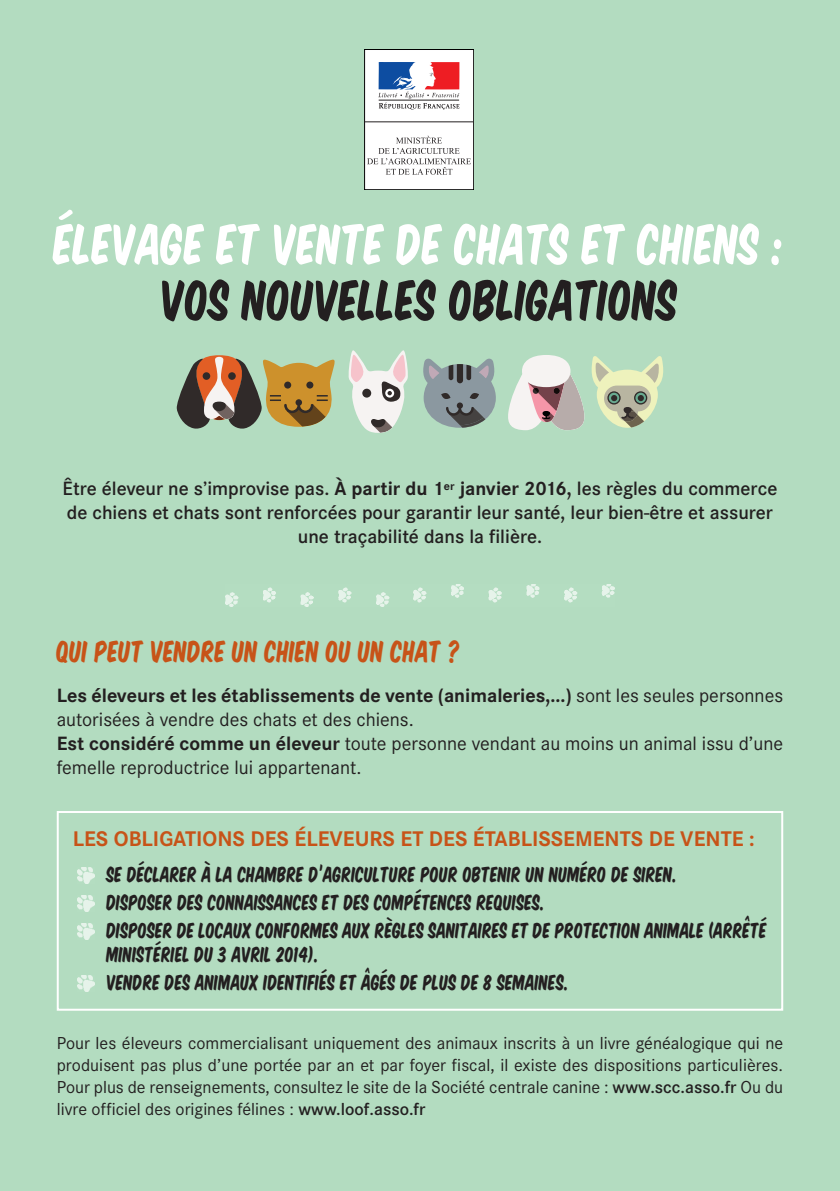
<style>
.page{position:relative;width:840px;height:1191px;background:#fff}
.page>*{position:absolute;margin:0;border:0;box-sizing:border-box;transform-origin:0 0}
.t1{font:52px "Komika Title";color:#fff}
.t2{font:52px "Komika Title";color:#231f20}
.t3{font:28px "Komika Title";color:#c75318}
.t4{font:700 22px "Corporate S";color:#c75318}
.t5{font:20px/28px "Komika Title";color:#231f20}
.t6{font:20px/24px "Corporate S";color:#231f20}
.t7{font:600 20px/24px "Corporate S";color:#231f20;text-align:center}
.t8{font:18px/22px "Corporate S";color:#231f20;text-align:justify}
.s1{font-weight:700}
.s2{font-weight:600}
</style>
<div class="page">
<div style="left:0;top:0;width:839px;height:1191px;background:#b3dcc0"></div>
<svg style="left:177px;top:355px;width:158px;height:74px"></svg>
<div style="left:284px;top:381px;width:7px;height:7px;background:#302a29;border-radius:50%"></div>
<div style="left:306px;top:381px;width:7px;height:7px;background:#302a29;border-radius:50%"></div>
<svg style="left:348px;top:350px;width:60px;height:83px"></svg>
<svg style="left:423px;top:359px;width:73px;height:69px"></svg>
<svg style="left:508px;top:355px;width:154px;height:75px"></svg>
<div style="left:364px;top:49px;width:109px;height:141px;background:#fff"></div>
<div style="left:364px;top:49px;width:109px;height:141px;border:1px solid #000"></div>
<svg style="left:378px;top:62px;width:81px;height:48px"></svg>
<hr style="left:364px;top:121px;width:109px;height:1px;background:#231f20">
<svg style="left:367px;top:136px;width:103px;height:39px"></svg>
<img style="left:225px;top:584px;width:389px;height:23px">
<div style="left:57px;top:811px;width:725px;height:199px;border:2px solid #fff"></div>
<img style="left:78px;top:867px;width:17px;height:16px">
<img style="left:78px;top:895px;width:17px;height:16px">
<img style="left:78px;top:923px;width:17px;height:16px">
<img style="left:78px;top:975px;width:17px;height:16px">
<h1 class="t1" style="left:54px;top:205px;width:732px">ÉLEVAGE ET VENTE DE CHATS ET CHIENS :</h1>
<h1 class="t2" style="left:161px;top:261px;width:518px">VOS NOUVELLES OBLIGATIONS</h1>
<p class="t7" style="left:63px;top:476px;width:715px">Être éleveur ne s’improvise pas. <span class="s1">À partir du 1</span><sup>er</sup> <span class="s1">janvier 2016,</span> les règles du commerce de chiens et chats sont renforcées pour garantir leur santé, leur bien-être et assurer une traçabilité dans la filière.</p>
<h2 class="t3" style="left:57px;top:631px;width:405px">QUI PEUT VENDRE UN CHIEN OU UN CHAT ?</h2>
<p class="t6" style="left:57px;top:683px;width:727px"><span class="s1">Les éleveurs et les établissements de vente (animaleries,...)</span> sont les seules personnes autorisées à vendre des chats et des chiens.<br><span class="s1">Est considéré comme un éleveur</span> toute personne vendant au moins un animal issu d’une femelle reproductrice lui appartenant.</p>
<p class="t4" style="left:73px;top:825px;width:683px">LES OBLIGATIONS DES ÉLEVEURS ET DES ÉTABLISSEMENTS DE VENTE :</p>
<p class="t5" style="left:107px;top:859px;width:661px">SE DÉCLARER À LA CHAMBRE D’AGRICULTURE POUR OBTENIR UN NUMÉRO DE SIREN.<br>DISPOSER DES CONNAISSANCES ET DES COMPÉTENCES REQUISES.<br>DISPOSER DE LOCAUX CONFORMES AUX RÈGLES SANITAIRES ET DE PROTECTION ANIMALE (ARRÊTÉ</p>
<p class="t5" style="left:107px;top:939px;width:463px">MINISTÉRIEL DU 3 AVRIL 2014).<br>VENDRE DES ANIMAUX IDENTIFIÉS ET ÂGÉS DE PLUS DE 8 SEMAINES.</p>
<p class="t8" style="left:57px;top:1031px;width:727px">Pour les éleveurs commercialisant uniquement des animaux inscrits à un livre généalogique qui ne produisent pas plus d’une portée par an et par foyer fiscal, il existe des dispositions particulières.<br>Pour plus de renseignements, consultez le site de la Société centrale canine : <span class="s2">www.scc.asso.fr</span> Ou du livre officiel des origines félines : <span class="s2">www.loof.asso.fr</span></p>
</div>
